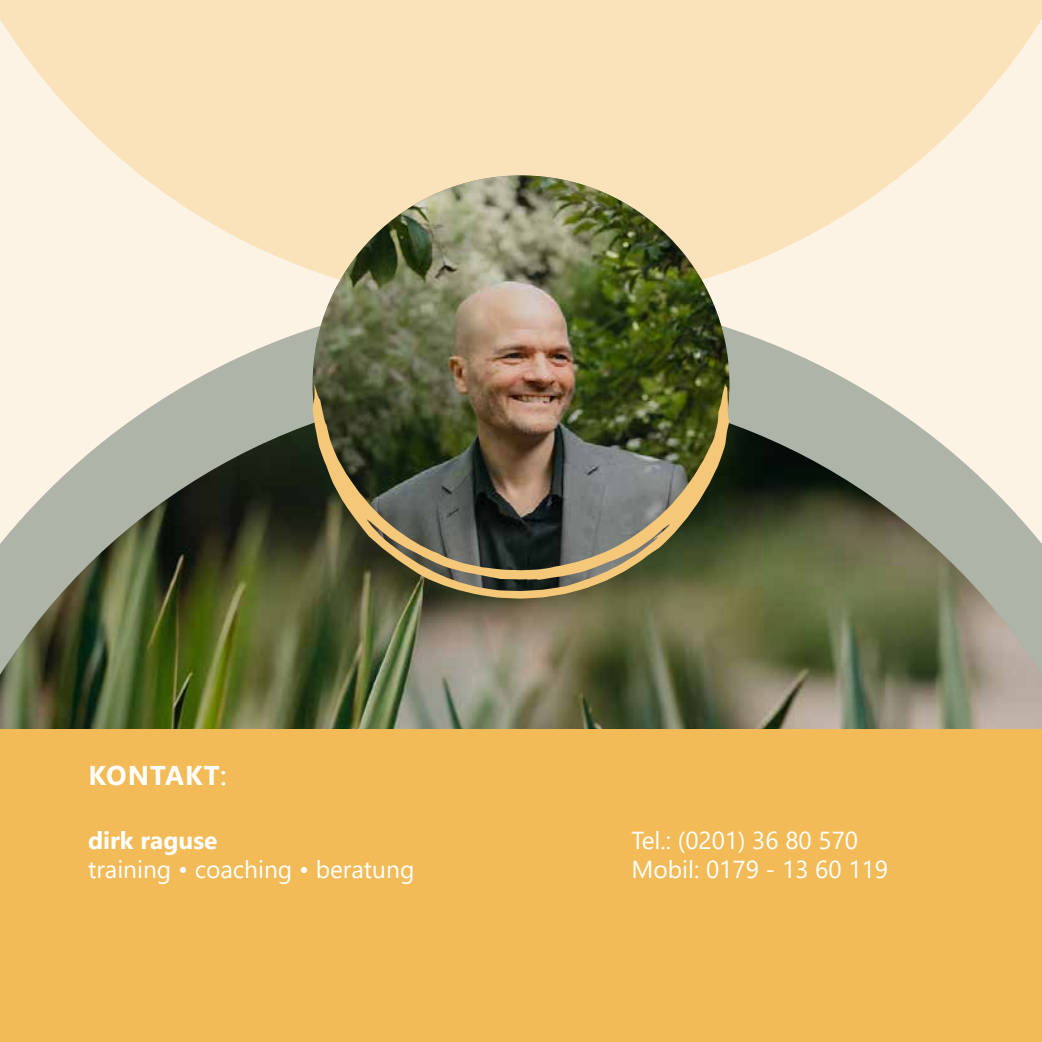
<style>
.page{position:relative;width:1042px;height:1042px;background:#fff}
.page>*{position:absolute;margin:0;border:0;box-sizing:border-box;transform-origin:0 0}
.t1{font:700 27.12px "Segoe UI";letter-spacing:.035em;color:#fff}
.t2{font:24.5px/29.4px "Segoe UI";color:#fff}
.t3{font:700 24.5px "Segoe UI";color:#fff}
.s1{font-weight:600}
</style>
<div class="page">
<svg style="left:0;top:307px;width:1042px;height:80px;background:#efe8d9"></svg>
<svg style="left:0;top:0;width:1042px;height:307px;background:#fae7c7"></svg>
<img style="left:0;top:387px;width:1042px;height:342px">
<div style="left:0;top:729px;width:1042px;height:313px;background:#f2bb57"></div>
<img style="left:313px;top:175px;width:416px;height:417px;border-radius:208px">
<img style="left:313px;top:384px;width:416px;height:215px">
<p class="t1" style="left:89px;top:749px;width:140px">KONTAKT<span class="s1">:</span></p>
<p class="t3" style="left:88px;top:817px;width:131px">dirk raguse</p>
<p class="t2" style="left:88px;top:853px;width:328px">training • coaching • beratung</p>
<p class="t2" style="left:631px;top:823px;width:258px">Tel.: (0201) 36 80 570<br>Mobil: 0179 - 13 60 119</p>
</div>
